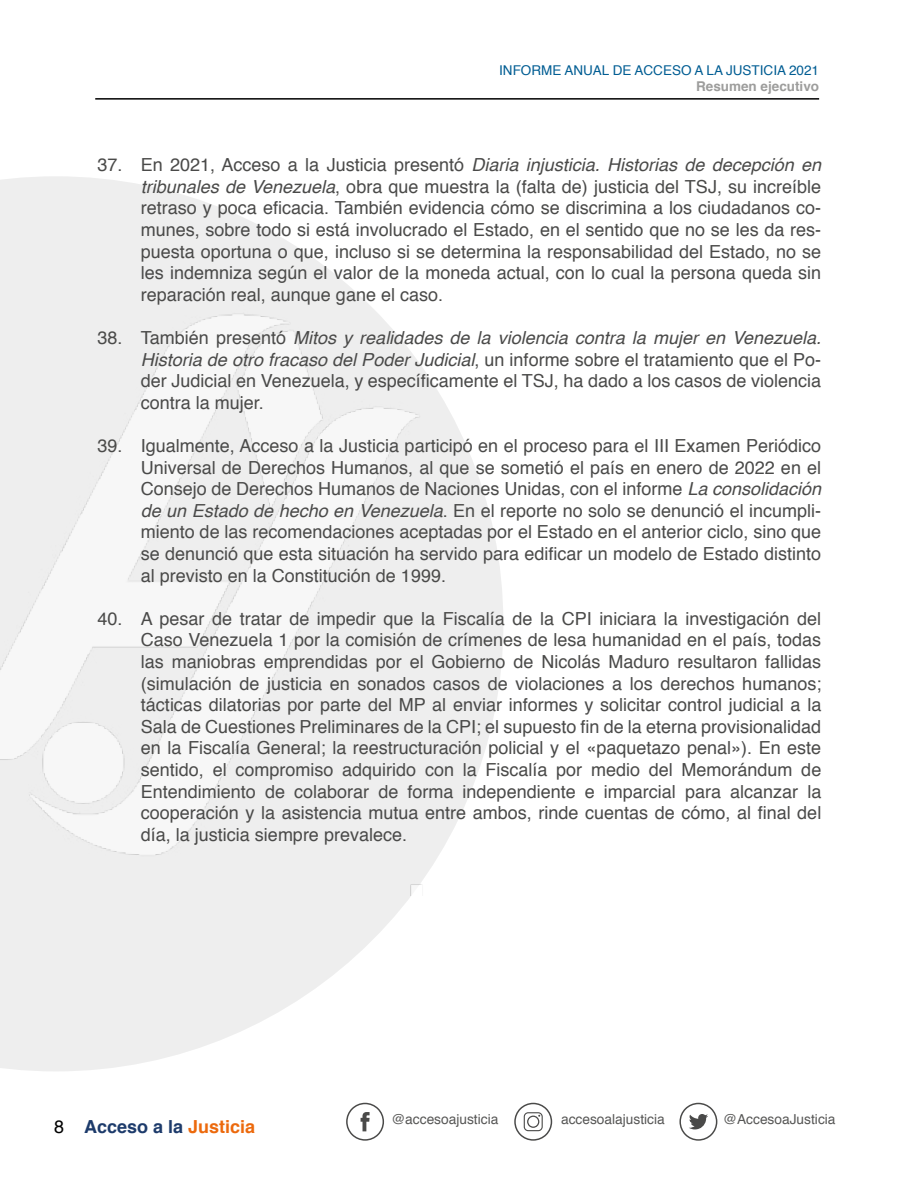
<style>
.page{position:relative;width:918px;height:1188px;background:#fff}
.page>*{position:absolute;margin:0;border:0;box-sizing:border-box;transform-origin:0 0}
.t1{font:18px/21.6px "Helvetica";color:#4a4a49;text-align:justify}
.t2{font:700 18px "Helvetica";color:#1d3b6b}
.t3{font:13.8px "Helvetica";color:#575756}
.t4{font:13.5px "Helvetica";color:#015d93}
.t5{font:700 13.5px "Helvetica";color:#9d9d9c}
.s1{font-style:italic}
.s2{font-weight:400;color:#000}
.s3{color:#ec690c}
</style>
<div class="page">
<hr style="left:95px;top:98px;width:724px;height:2px;background:#000">
<svg style="left:0;top:176px;width:412px;height:895px;fill:#eee"></svg>
<img style="left:0;top:279px;width:503px;height:616px">
<svg style="left:679px;top:1103px;width:38px;height:38px"></svg>
<svg style="left:514px;top:1103px;width:38px;height:38px"></svg>
<svg style="left:346px;top:1103px;width:38px;height:38px"></svg>
<p class="t4" style="left:499px;top:60px;width:321px">INFORME ANUAL DE ACCESO A LA JUSTICIA 2021</p>
<p class="t5" style="left:696px;top:75px;width:125px">Resumen ejecutivo</p>
<p class="t1" style="left:141px;top:155px;width:682px;text-indent:-43px">37. En 2021, Acceso a la Justicia presentó <span class="s1">Diaria injusticia. Historias de decepción en tribunales de Venezuela</span>, obra que muestra la (falta de) justicia del TSJ, su increíble retraso y poca eficacia. También evidencia cómo se discrimina a los ciudadanos co&shy;munes, sobre todo si está involucrado el Estado, en el sentido que no se les da res&shy;puesta oportuna o que, incluso si se determina la responsabilidad del Estado, no se les indemniza según el valor de la moneda actual, con lo cual la persona queda sin reparación real, aunque gane el caso.</p>
<p class="t1" style="left:141px;top:327px;width:682px;text-indent:-43px">38. También presentó <span class="s1">Mitos y realidades de la violencia contra la mujer en Venezuela.<br>Historia de otro fracaso del Poder Judicial</span>, un informe sobre el tratamiento que el Po&shy;der Judicial en Venezuela, y específicamente el TSJ, ha dado a los casos de violencia contra la mujer.</p>
<p class="t1" style="left:141px;top:435px;width:682px;text-indent:-43px">39. Igualmente, Acceso a la Justicia participó en el proceso para el III Examen Periódico Universal de Derechos Humanos, al que se sometió el país en enero de 2022 en el Consejo de Derechos Humanos de Naciones Unidas, con el informe <span class="s1">La consolidación de un Estado de hecho en Venezuela</span>. En el reporte no solo se denunció el incumpli&shy;miento de las recomendaciones aceptadas por el Estado en el anterior ciclo, sino que se denunció que esta situación ha servido para edificar un modelo de Estado distinto al previsto en la Constitución de 1999.</p>
<p class="t1" style="left:141px;top:608px;width:682px;text-indent:-44px">40. A pesar de tratar de impedir que la Fiscalía de la CPI iniciara la investigación del Caso Venezuela 1 por la comisión de crímenes de lesa humanidad en el país, todas las maniobras emprendidas por el Gobierno de Nicolás Maduro resultaron fallidas (simulación de justicia en sonados casos de violaciones a los derechos humanos; tácticas dilatorias por parte del MP al enviar informes y solicitar control judicial a la Sala de Cuestiones Preliminares de la CPI; el supuesto fin de la eterna provisionalidad en la Fiscalía General; la reestructuración policial y el «paquetazo penal»). En este sentido, el compromiso adquirido con la Fiscalía por medio del Memorándum de Entendimiento de colaborar de forma independiente e imparcial para alcanzar la cooperación y la asistencia mutua entre ambos, rinde cuentas de cómo, al final del día, la justicia siempre prevalece.</p>
<p class="t2" style="left:54px;top:1112px;width:203px"><span class="s2">8</span> Acceso a la <span class="s3">Justicia</span></p>
<p class="t3" style="left:391px;top:1109px;width:109px">@accesoajusticia</p>
<p class="t3" style="left:561px;top:1109px;width:105px">accesoalajusticia</p>
<p class="t3" style="left:723px;top:1109px;width:114px">@AccesoaJusticia</p>
</div>
